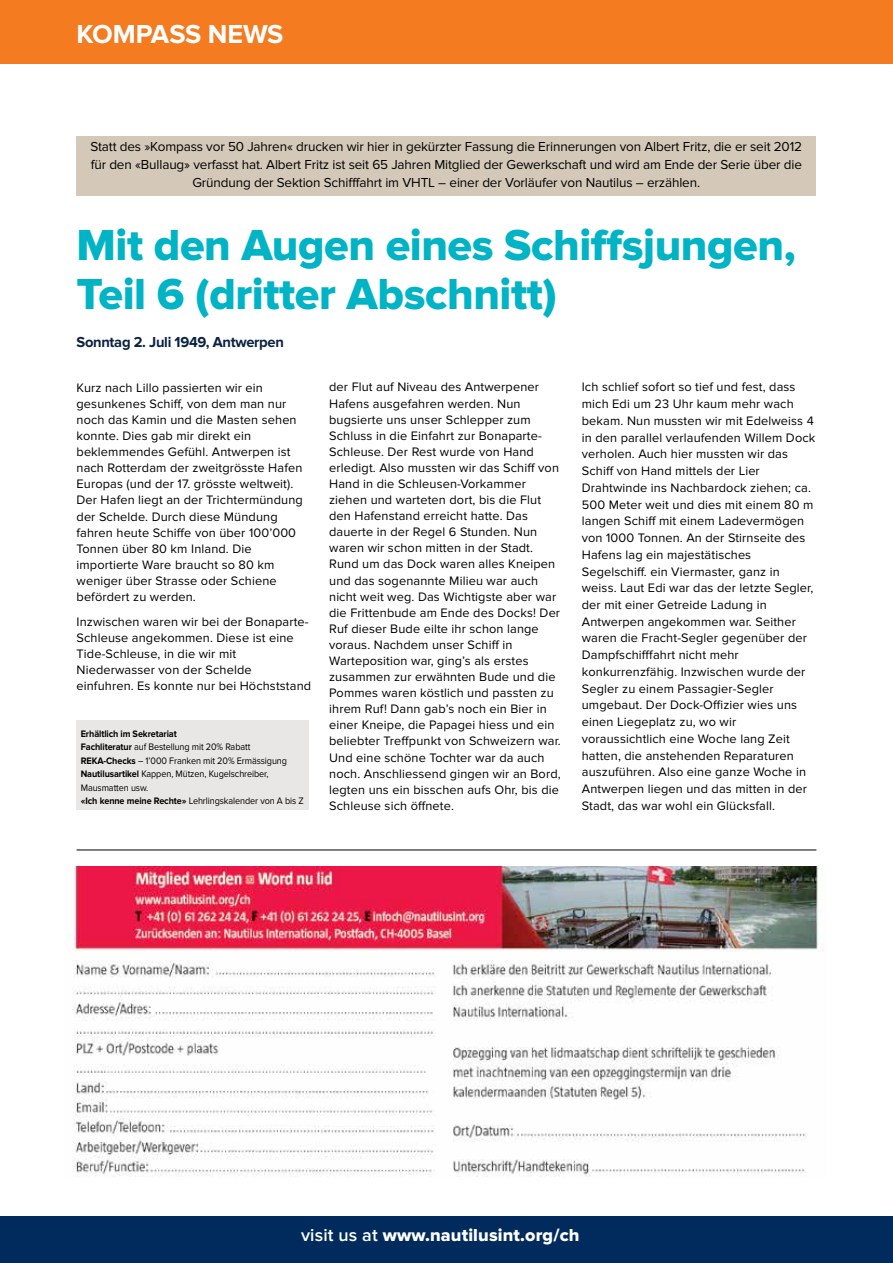
<style>
.page{position:relative;width:893px;height:1263px;background:#fff}
.page>*{position:absolute;margin:0;border:0;box-sizing:border-box;transform-origin:0 0}
.t1{font:45px/49.5px "Proxima Nova Extrabld";letter-spacing:-.01em;color:#00b3c5}
.t2{font:700 27px "Proxima Nova";letter-spacing:-.01em;color:#fff}
.t3{font:18px "Proxima Nova Extrabld";letter-spacing:.01em;color:#fff}
.t4{font:700 15px "Proxima Nova";letter-spacing:-.02em;color:#0a2240}
.t5{font:13.5px/18px "Proxima Nova";letter-spacing:-.01em;color:#000;text-align:center}
.t6{font:12.75px/16px "Proxima Nova";letter-spacing:.01em;color:#000}
.t7{font:9.75px/13.5px "Proxima Nova";letter-spacing:-.01em;color:#000;scale:.93 1}
.s1{font-weight:700}
.s2{font-family:"Proxima Nova";font-weight:600}
</style>
<div class="page">
<div style="left:0;top:0;width:893px;height:64px;background:#f47b20"></div>
<div style="left:0;top:1216px;width:893px;height:47px;background:#002b5c"></div>
<hr style="left:77px;top:850px;width:739px;height:1px;background:#000">
<img style="left:71px;top:867px;width:753px;height:310px">
<div style="left:77px;top:136px;width:739px;height:60px;background:#d4c9b9"></div>
<div style="left:77px;top:720px;width:232px;height:90px;background:#e9e7e5"></div>
<h2 class="t2" style="left:77px;top:18px;width:208px">KOMPASS NEWS</h2>
<p class="t5" style="left:90px;top:138px;width:713px">Statt des »Kompass vor 50 Jahren« drucken wir hier in gekürzter Fassung die Erinnerungen von Albert Fritz, die er seit 2012 für den «Bullaug» verfasst hat. Albert Fritz ist seit 65 Jahren Mitglied der Gewerkschaft und wird am Ende der Serie über die<br>Gründung der Sektion Schifffahrt im VHTL – einer der Vorläufer von Nautilus – erzählen.</p>
<h1 class="t1" style="left:77px;top:221px;width:721px">Mit den Augen eines Schiffsjungen,<br>Teil 6 (dritter Abschnitt)</h1>
<p class="t4" style="left:77px;top:334px;width:209px">Sonntag 2. Juli 1949, Antwerpen</p>
<p class="t6" style="left:77px;top:379px;width:228px">Kurz nach Lillo passierten wir ein gesunkenes Schiff, von dem man nur noch das Kamin und die Masten sehen konnte. Dies gab mir direkt ein beklemmendes Gefühl. Antwerpen ist nach Rotterdam der zweitgrösste Hafen Europas (und der 17. grösste weltweit).<br>Der Hafen liegt an der Trichtermündung der Schelde. Durch diese Mündung fahren heute Schiffe von über 100’000<br>Tonnen über 80 km Inland. Die importierte Ware braucht so 80 km weniger über Strasse oder Schiene befördert zu werden.</p>
<p class="t6" style="left:77px;top:614px;width:236px">Inzwischen waren wir bei der Bonaparte-Schleuse angekommen. Diese ist eine Tide-Schleuse, in die wir mit Niederwasser von der Schelde einfuhren. Es konnte nur bei Höchststand</p>
<p class="t7" style="left:81px;top:727px;width:241px"><span class="s1">Erhältlich im Sekretariat<br>Fachliteratur</span> auf Bestellung mit 20% Rabatt <span class="s1">REKA-Checks</span> – 1’000 Franken mit 20% Ermässigung <span class="s1">Nautilusartikel</span> Kappen, Mützen, Kugelschreiber, Mausmatten usw.<br><span class="s1">«Ich kenne meine Rechte»</span> Lehrlingskalender von A bis Z</p>
<p class="t6" style="left:329px;top:379px;width:233px">der Flut auf Niveau des Antwerpener Hafens ausgefahren werden. Nun bugsierte uns unser Schlepper zum Schluss in die Einfahrt zur Bonaparte-Schleuse. Der Rest wurde von Hand erledigt. Also mussten wir das Schiff von Hand in die Schleusen-Vorkammer ziehen und warteten dort, bis die Flut den Hafenstand erreicht hatte. Das dauerte in der Regel 6 Stunden. Nun waren wir schon mitten in der Stadt.<br>Rund um das Dock waren alles Kneipen und das sogenannte Milieu war auch nicht weit weg. Das Wichtigste aber war die Frittenbude am Ende des Docks! Der Ruf dieser Bude eilte ihr schon lange voraus. Nachdem unser Schiff in Warteposition war, ging’s als erstes zusammen zur erwähnten Bude und die Pommes waren köstlich und passten zu ihrem Ruf! Dann gab’s noch ein Bier in einer Kneipe, die Papagei hiess und ein beliebter Treffpunkt von Schweizern war.<br>Und eine schöne Tochter war da auch noch. Anschliessend gingen wir an Bord, legten uns ein bisschen aufs Ohr, bis die Schleuse sich öffnete.</p>
<p class="t6" style="left:582px;top:379px;width:235px;line-height:16.8px">Ich schlief sofort so tief und fest, dass mich Edi um 23 Uhr kaum mehr wach bekam. Nun mussten wir mit Edelweiss 4 in den parallel verlaufenden Willem Dock verholen. Auch hier mussten wir das Schiff von Hand mittels der Lier Drahtwinde ins Nachbardock ziehen; ca.<br>500 Meter weit und dies mit einem 80 m langen Schiff mit einem Ladevermögen von 1000 Tonnen. An der Stirnseite des Hafens lag ein majestätisches Segelschiff. ein Viermaster, ganz in weiss. Laut Edi war das der letzte Segler, der mit einer Getreide Ladung in Antwerpen angekommen war. Seither waren die Fracht-Segler gegenüber der Dampfschifffahrt nicht mehr konkurrenzfähig. Inzwischen wurde der Segler zu einem Passagier-Segler umgebaut. Der Dock-Offizier wies uns einen Liegeplatz zu, wo wir voraussichtlich eine Woche lang Zeit hatten, die anstehenden Reparaturen auszuführen. Also eine ganze Woche in Antwerpen liegen und das mitten in der Stadt, das war wohl ein Glücksfall.</p>
<h3 class="t3" style="left:301px;top:1224px;width:280px"><span class="s2">visit us at</span> www.nautilusint.org/ch</h3>
</div>
